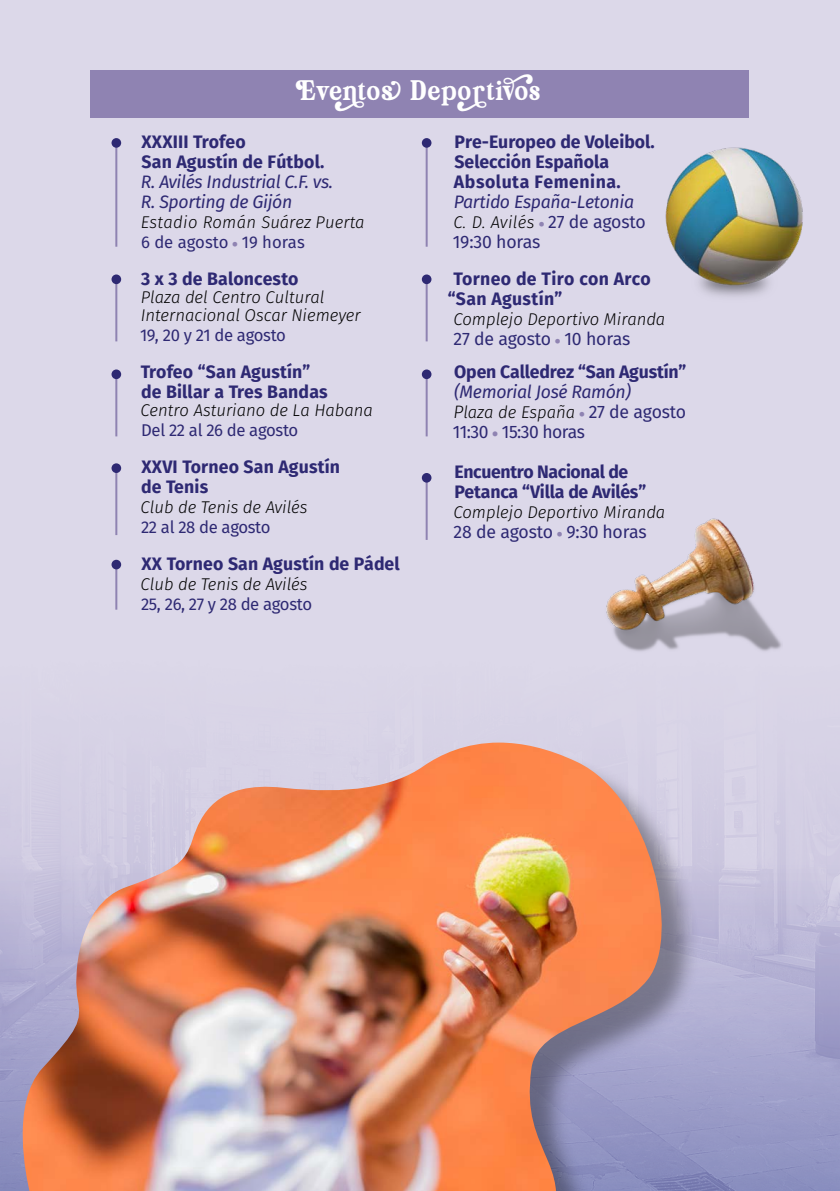
<style>
.page{position:relative;width:840px;height:1191px;background:#fff}
.page>*{position:absolute;margin:0;border:0;box-sizing:border-box;transform-origin:0 0}
.t1{font:700 36px "Britania Vintage";letter-spacing:-.02em;color:#fff}
.t2{font:700 18px/20px "Fira Sans";letter-spacing:.01em;color:#2e2973}
.t3{font:italic 18px/20px "Fira Sans";letter-spacing:-.02em;color:#2e2973}
.t4{font:18px "Fira Sans";letter-spacing:-.015em;color:#2e2973}
.t5{font:700 18px/33px "Fira Sans";letter-spacing:-.01em;color:#2e2973}
.t6{font:700 18px/20px "Fira Sans";letter-spacing:-.02em;color:#2e2973}
.t7{font:italic 300 17px/20px "Fira Sans";color:#000}
.t8{font:17px "Fira Sans";letter-spacing:-.02em;color:#2e2973}
.s1{font-weight:400;font-style:normal;color:#2e2973}
.s2{font-weight:700;font-style:normal;color:#8f83b2}
.s3{font-weight:400;font-style:normal;font-size:18px;color:#2e2973}
.s4{font-weight:400}
.s5{font-size:18px}
.s6{font-weight:700;color:#8f83b2}
</style>
<div class="page">
<div style="left:0;top:0;width:839px;height:865px;background:#dcd8e9"></div>
<div style="left:91px;top:71px;width:657px;height:47px;background:#8f83b2"></div>
<hr style="left:115px;top:143px;width:2px;height:104px;background:#8f83b2">
<div style="left:111px;top:138px;width:10px;height:10px;background:#2e2973;border-radius:50%"></div>
<hr style="left:425px;top:143px;width:2px;height:104px;background:#8f83b2">
<svg style="left:421px;top:138px;width:10px;height:10px"></svg>
<hr style="left:115px;top:279px;width:2px;height:62px;background:#8f83b2">
<div style="left:111px;top:274px;width:10px;height:10px;background:#2e2973;border-radius:50%"></div>
<hr style="left:425px;top:279px;width:2px;height:62px;background:#8f83b2">
<div style="left:421px;top:274px;width:10px;height:10px;background:#2e2973;border-radius:50%"></div>
<hr style="left:115px;top:374px;width:2px;height:62px;background:#8f83b2">
<div style="left:111px;top:369px;width:10px;height:10px;background:#2e2973;border-radius:50%"></div>
<hr style="left:425px;top:374px;width:2px;height:62px;background:#8f83b2">
<div style="left:421px;top:369px;width:10px;height:10px;background:#2e2973;border-radius:50%"></div>
<hr style="left:425px;top:478px;width:2px;height:62px;background:#8f83b2">
<div style="left:421px;top:473px;width:10px;height:9px;background:#2e2973;border-radius:50%"></div>
<hr style="left:115px;top:468px;width:2px;height:67px;background:#8f83b2">
<div style="left:111px;top:463px;width:10px;height:10px;background:#2e2973;border-radius:50%"></div>
<hr style="left:115px;top:564px;width:2px;height:45px;background:#8f83b2">
<div style="left:111px;top:560px;width:10px;height:9px;background:#2e2973;border-radius:50%"></div>
<svg style="left:0;top:865px;width:839px;height:326px;background:#aaa9ce"></svg>
<img style="left:627px;top:111px;width:182px;height:211px">
<img style="left:591px;top:500px;width:191px;height:171px">
<div style="left:28px;top:748px;width:672px;height:443px;background:#000;opacity:.35"></div>
<img style="left:21px;top:742px;width:642px;height:449px">
<h1 class="t1" style="left:299px;top:74px;width:243px">Eventos Deportivos</h1>
<p class="t2" style="left:141px;top:133px;width:184px">XXXIII Trofeo<br>San Agustín de Fútbol.</p>
<p class="t3" style="left:141px;top:173px;width:194px">R. Avilés Industrial C.F. vs.<br>R. Sporting de Gijón</p>
<p class="t7" style="left:141px;top:213px;width:225px">Estadio Román Suárez Puerta<br><span class="s1">6 de agosto</span> <span class="s2">•</span> <span class="s1">19 horas</span></p>
<p class="t2" style="left:141px;top:270px;width:159px">3 x 3 de Baloncesto</p>
<p class="t7" style="left:141px;top:289px;width:221px;line-height:18px">Plaza del Centro Cultural<br>Internacional Oscar Niemeyer</p>
<p class="t8" style="left:140px;top:323px;width:147px">19, 20 y 21 de agosto</p>
<p class="t2" style="left:141px;top:363px;width:188px">Trofeo “San Agustín” de Billar a Tres Bandas</p>
<p class="t7" style="left:140px;top:401px;width:233px">Centro Asturiano de La Habana</p>
<p class="t8" style="left:141px;top:418px;width:158px">Del 22 al 26 de agosto</p>
<p class="t2" style="left:141px;top:458px;width:200px">XXVI Torneo San Agustín de Tenis</p>
<p class="t7" style="left:140px;top:498px;width:168px">Club de Tenis de Avilés</p>
<p class="t8" style="left:141px;top:515px;width:131px">22 al 28 de agosto</p>
<p class="t2" style="left:141px;top:555px;width:260px">XX Torneo San Agustín de Pádel</p>
<p class="t7" style="left:140px;top:575px;width:168px">Club de Tenis de Avilés</p>
<p class="t8" style="left:141px;top:592px;width:172px">25, 26, 27 y 28 de agosto</p>
<p class="t2" style="left:453px;top:133px;width:202px">Pre-Europeo de Voleibol.<br>Selección Española<br>Absoluta Femenina.</p>
<p class="t3" style="left:453px;top:193px;width:182px">Partido España-Letonia</p>
<p class="t7" style="left:453px;top:213px;width:194px">C. D. Avilés <span class="s2">•</span> <span class="s3">27 de agosto</span></p>
<p class="t4" style="left:452px;top:229px;width:89px">19:30 horas</p>
<p class="t2" style="left:447px;top:270px;width:204px;text-indent:6px">Torneo de Tiro con Arco “San Agustín”</p>
<p class="t7" style="left:453px;top:310px;width:213px">Complejo Deportivo Miranda</p>
<p class="t5" style="left:453px;top:323px;width:234px"><span class="s4">27 de agosto</span> <sub>•</sub> <span class="s4">10 horas<br></span>Open Calledrez “San Agustín”</p>
<p class="t3" style="left:454px;top:383px;width:178px">(Memorial José Ramón)</p>
<p class="t7" style="left:453px;top:403px;width:234px"><span class="s5">P</span>laza de España <span class="s2">•</span> <span class="s3">27 de agosto</span></p>
<p class="t4" style="left:452px;top:419px;width:133px">11:30 <span class="s6">•</span> 15:30 horas</p>
<p class="t6" style="left:454px;top:463px;width:193px">Encuentro Nacional de<br>Petanca “Villa de Avilés”</p>
<p class="t7" style="left:453px;top:504px;width:213px">Complejo Deportivo Miranda</p>
<p class="t4" style="left:453px;top:519px;width:194px">28 de agosto <sub>•</sub> 9:30 horas</p>
</div>
